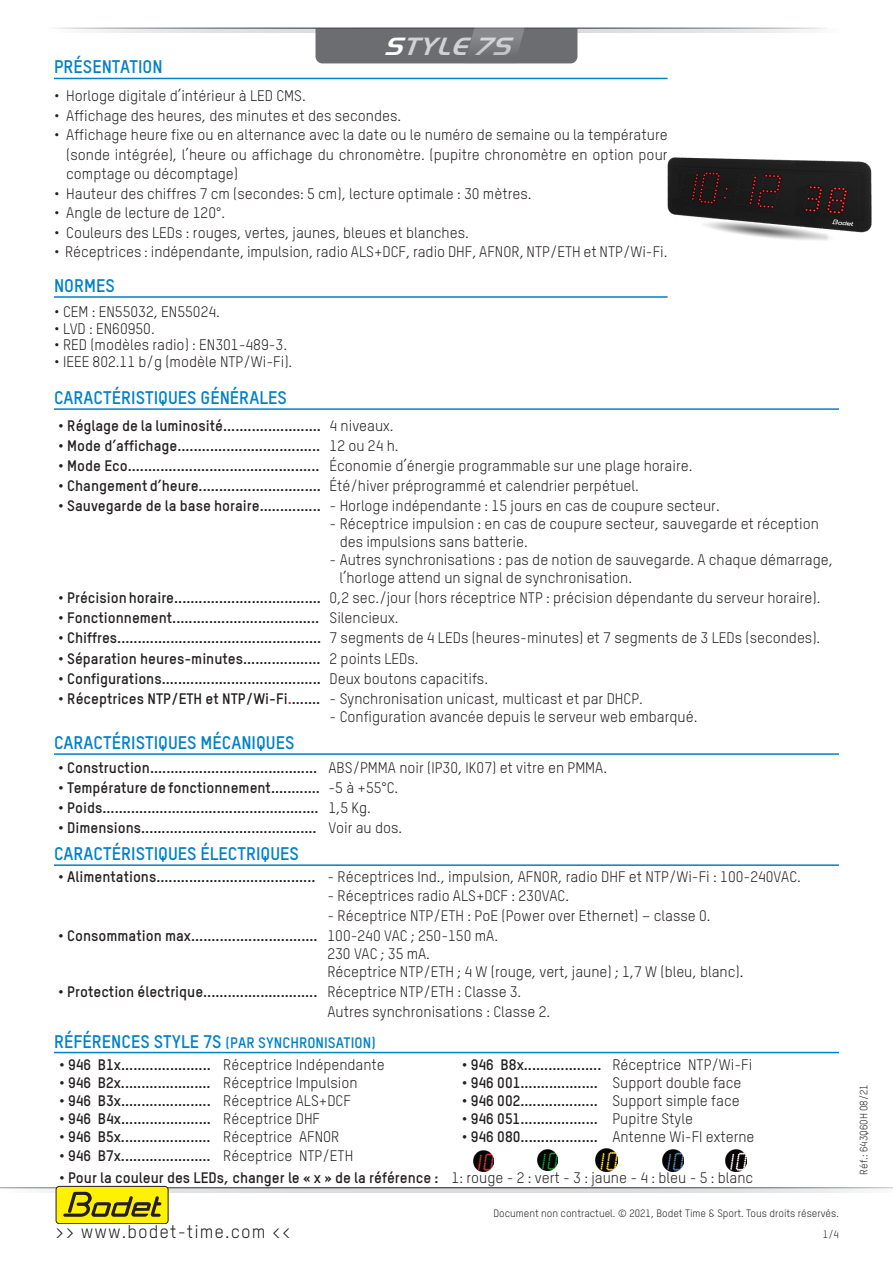
<style>
.page{position:relative;width:893px;height:1263px;background:#fff}
.page>*{position:absolute;margin:0;border:0;box-sizing:border-box;transform-origin:0 0}
.t1{font:italic 700 25.8px "Handel Got D";color:#d1d2d4}
.Titre{font:700 18px "TSTARPRO";color:#0081c8}
.t2{font:18px "TSTARPRO";letter-spacing:.06em;color:#231f20}
.t3{font:15px/19.5px "TSTARPRO";color:#231f20;text-align:justify}
.t4{font:700 15px "TSTARPRO";color:#231f20}
.Titre-2{font:700 15px "TSTARPRO";color:#0081c8}
.t5{font:10.5px/21px "TSTARPRO";color:#231f20;text-align:right}
.s1{color:#fff}
.s2{color:#d1232a}
.s3{color:#040503}
.s4{font-size:18px}
</style>
<div class="page">
<svg style="left:88px;top:29px;width:719px;height:4px;background:#e4e5e6"></svg>
<svg style="left:315px;top:27px;width:262px;height:36px;background:#707174"></svg>
<svg style="left:0;top:1188px;width:893px;height:4px;background:#d6d7d9"></svg>
<div style="left:56px;top:1186px;width:112px;height:38px;background:#fff101;border-radius:3px"></div>
<div style="left:56px;top:1186px;width:112px;height:38px;border:1px solid #231f20;border-radius:3px"></div>
<svg style="left:63px;top:1192px;width:98px;height:25px"></svg>
<hr style="left:54px;top:78px;width:614px;height:1px;background:#0081c8">
<hr style="left:54px;top:296px;width:614px;height:2px;background:#0081c8">
<hr style="left:54px;top:408px;width:785px;height:2px;background:#0081c8">
<hr style="left:54px;top:753px;width:785px;height:2px;background:#0081c8">
<hr style="left:54px;top:864px;width:785px;height:2px;background:#0081c8">
<hr style="left:54px;top:1052px;width:785px;height:1px;background:#0081c8">
<img style="left:667px;top:157px;width:205px;height:84px">
<img style="left:474px;top:1151px;width:20px;height:20px">
<img style="left:537px;top:1150px;width:21px;height:21px">
<img style="left:595px;top:1148px;width:23px;height:23px">
<img style="left:662px;top:1150px;width:21px;height:21px">
<img style="left:725px;top:1149px;width:22px;height:22px">
<h1 class="t1" style="left:384px;top:30px;width:139px"><span class="s1">S</span>TYLE7S</h1>
<p class="Titre" style="left:54px;top:56px;width:110px">PRÉSENTATION</p>
<p class="t3" style="left:54px;top:86px;width:253px">• Horloge digitale d’intérieur à LED CMS.</p>
<p class="t3" style="left:54px;top:106px;width:349px">• Affichage des heures, des minutes et des secondes.</p>
<p class="t3" style="left:66px;top:125px;width:603px;text-indent:-12px">• Affichage heure fixe ou en alternance avec la date ou le numéro de semaine ou la température (sonde intégrée), l’heure ou affichage du chronomètre. (pupitre chronomètre en option pour comptage ou décomptage)</p>
<p class="t3" style="left:54px;top:184px;width:479px">• Hauteur des chiffres 7 cm (secondes: 5 cm), lecture optimale : 30 mètres.</p>
<p class="t3" style="left:54px;top:203px;width:173px">• Angle de lecture de 120°.</p>
<p class="t3" style="left:54px;top:223px;width:416px">• Couleurs des LEDs : rouges, vertes, jaunes, bleues et blanches.</p>
<p class="t3" style="left:54px;top:242px;width:615px">• Réceptrices : indépendante, impulsion, radio ALS+DCF, radio DHF, AFNOR, NTP/ETH et NTP/Wi-Fi.</p>
<p class="Titre" style="left:54px;top:274px;width:62px">NORMES</p>
<p class="t3" style="left:54px;top:302px;width:167px">• CEM : EN55032, EN55024.</p>
<p class="t3" style="left:54px;top:318px;width:102px">• LVD : EN60950.</p>
<p class="t3" style="left:54px;top:335px;width:235px">• RED (modèles radio) : EN301-489-3.</p>
<p class="t3" style="left:54px;top:351px;width:240px">• IEEE 802.11 b/g (modèle NTP/Wi-Fi).</p>
<p class="Titre" style="left:54px;top:386px;width:234px">CARACTÉRISTIQUES GÉNÉRALES</p>
<p class="t4" style="left:58px;top:416px;width:264px">• Réglage de la luminosité........................</p>
<p class="t3" style="left:330px;top:415px;width:66px">4 niveaux.</p>
<p class="t4" style="left:58px;top:436px;width:263px">• Mode d’affichage...................................</p>
<p class="t3" style="left:330px;top:435px;width:71px">12 ou 24 h.</p>
<p class="t4" style="left:58px;top:456px;width:263px">• Mode Eco...............................................</p>
<p class="t3" style="left:330px;top:456px;width:364px">Économie d’énergie programmable sur une plage horaire.</p>
<p class="t4" style="left:58px;top:476px;width:264px">• Changement d’heure..............................</p>
<p class="t3" style="left:330px;top:476px;width:311px">Été/hiver préprogrammé et calendrier perpétuel.</p>
<p class="t4" style="left:58px;top:496px;width:264px">• Sauvegarde de la base horaire...............</p>
<p class="t3" style="left:330px;top:496px;width:392px">- Horloge indépendante : 15 jours en cas de coupure secteur.</p>
<p class="t3" style="left:340px;top:515px;width:481px;line-height:18px;text-indent:-10px">- Réceptrice impulsion : en cas de coupure secteur, sauvegarde et réception des impulsions sans batterie.</p>
<p class="t3" style="left:330px;top:550px;width:505px">- Autres synchronisations : pas de notion de sauvegarde. A chaque démarrage,</p>
<p class="t3" style="left:339px;top:568px;width:294px">l’horloge attend un signal de synchronisation.</p>
<p class="t4" style="left:58px;top:588px;width:264px">• Précision horaire....................................</p>
<p class="t3" style="left:330px;top:588px;width:492px">0,2 sec./jour (hors réceptrice NTP : précision dépendante du serveur horaire).</p>
<p class="t4" style="left:58px;top:608px;width:262px">• Fonctionnement....................................</p>
<p class="t3" style="left:330px;top:608px;width:70px">Silencieux.</p>
<p class="t4" style="left:58px;top:629px;width:265px">• Chiffres..................................................</p>
<p class="t3" style="left:330px;top:628px;width:492px">7 segments de 4 LEDs (heures-minutes) et 7 segments de 3 LEDs (secondes).</p>
<p class="t4" style="left:58px;top:649px;width:264px">• Séparation heures-minutes...................</p>
<p class="t3" style="left:330px;top:648px;width:91px">2 points LEDs.</p>
<p class="t4" style="left:58px;top:669px;width:264px">• Configurations.......................................</p>
<p class="t3" style="left:330px;top:668px;width:160px">Deux boutons capacitifs.</p>
<p class="t4" style="left:58px;top:689px;width:264px">• Réceptrices NTP/ETH et NTP/Wi-Fi<span class="s2">.</span>.......</p>
<p class="t3" style="left:330px;top:688px;width:315px">- Synchronisation unicast, multicast et par DHCP.</p>
<p class="t3" style="left:330px;top:706px;width:369px">- Configuration avancée depuis le serveur web embarqué.</p>
<p class="Titre" style="left:54px;top:731px;width:242px">CARACTÉRISTIQUES MÉCANIQUES</p>
<p class="t4" style="left:58px;top:758px;width:261px">• Construction.........................................</p>
<p class="t3" style="left:328px;top:758px;width:280px">ABS/PMMA noir (IP30, IK07) et vitre en PMMA.</p>
<p class="t4" style="left:58px;top:778px;width:263px">• Température de fonctionnement............</p>
<p class="t3" style="left:328px;top:778px;width:71px">-5 à +55°C.</p>
<p class="t4" style="left:58px;top:798px;width:262px">• Poids.....................................................</p>
<p class="t3" style="left:328px;top:798px;width:44px">1,5 Kg.</p>
<p class="t4" style="left:58px;top:818px;width:260px">• Dimensions...........................................</p>
<p class="t3" style="left:328px;top:818px;width:75px">Voir au dos.</p>
<p class="Titre" style="left:54px;top:842px;width:246px">CARACTÉRISTIQUES ÉLECTRIQUES</p>
<p class="t4" style="left:58px;top:867px;width:259px">• Alimentations.......................................</p>
<p class="t3" style="left:327px;top:867px;width:475px">- Réceptrices Ind., impulsion, AFNOR, radio DHF et NTP/Wi-Fi : 100-240VAC.</p>
<p class="t3" style="left:327px;top:886px;width:243px">- Réceptrices radio ALS+DCF : 230VAC.</p>
<p class="t3" style="left:327px;top:906px;width:385px">- Réceptrice NTP/ETH : PoE (Power over Ethernet) – classe 0.</p>
<p class="t4" style="left:58px;top:926px;width:261px">• Consommation max...............................</p>
<p class="t3" style="left:327px;top:926px;width:172px">100-240 VAC ; 250-150 mA.</p>
<p class="t3" style="left:327px;top:944px;width:104px">230 VAC ; 35 mA.</p>
<p class="t3" style="left:327px;top:962px;width:417px">Réceptrice NTP/ETH ; 4 W (rouge, vert, jaune) ; 1,7 W (bleu, blanc)<span class="s3">.</span></p>
<p class="t4" style="left:58px;top:982px;width:261px">• Protection électrique............................</p>
<p class="t3" style="left:327px;top:982px;width:195px">Réceptrice NTP/ETH : Classe 3.</p>
<p class="t3" style="left:327px;top:1001px;width:224px">Autres synchronisations : Classe 2.</p>
<p class="Titre-2" style="left:54px;top:1033px;width:323px"><span class="s4">RÉFÉRENCES STYLE 7S</span> (PAR SYNCHRONISATION)</p>
<p class="t4" style="left:59px;top:1055px;width:153px">• 946 B1x......................</p>
<p class="t3" style="left:223px;top:1054px;width:163px">Réceptrice Indépendante</p>
<p class="t4" style="left:462px;top:1055px;width:141px">• 946 B8x...................</p>
<p class="t3" style="left:612px;top:1054px;width:142px">Réceptrice NTP/Wi-Fi</p>
<p class="t4" style="left:59px;top:1073px;width:153px">• 946 B2x......................</p>
<p class="t3" style="left:223px;top:1072px;width:136px">Réceptrice Impulsion</p>
<p class="t4" style="left:462px;top:1073px;width:138px">• 946 001...................</p>
<p class="t3" style="left:612px;top:1072px;width:131px">Support double face</p>
<p class="t4" style="left:59px;top:1091px;width:153px">• 946 B3x......................</p>
<p class="t3" style="left:223px;top:1091px;width:129px">Réceptrice ALS+DCF</p>
<p class="t4" style="left:462px;top:1091px;width:138px">• 946 002...................</p>
<p class="t3" style="left:612px;top:1091px;width:129px">Support simple face</p>
<p class="t4" style="left:59px;top:1109px;width:153px">• 946 B4x......................</p>
<p class="t3" style="left:223px;top:1109px;width:98px">Réceptrice DHF</p>
<p class="t4" style="left:462px;top:1109px;width:138px">• 946 051...................</p>
<p class="t3" style="left:612px;top:1109px;width:82px">Pupitre Style</p>
<p class="t4" style="left:59px;top:1127px;width:153px">• 946 B5x......................</p>
<p class="t3" style="left:223px;top:1127px;width:118px">Réceptrice AFNOR</p>
<p class="t4" style="left:462px;top:1127px;width:138px">• 946 080...................</p>
<p class="t3" style="left:612px;top:1127px;width:144px">Antenne Wi-FI externe</p>
<p class="t4" style="left:59px;top:1146px;width:153px">• 946 B7x......................</p>
<p class="t3" style="left:223px;top:1145px;width:132px">Réceptrice NTP/ETH</p>
<p class="t4" style="left:59px;top:1168px;width:381px">• Pour la couleur des LEDs, changer le « x » de la référence :</p>
<p class="t3" style="left:452px;top:1168px;width:303px">1: rouge - 2 : vert - 3 : jaune - 4 : bleu - 5 : blanc</p>
<p class="t2" style="left:55px;top:1220px;width:237px">&gt;&gt; www.bodet-time.com &lt;&lt;</p>
<p class="t5" style="left:493px;top:1203px;width:347px">Document non contractuel. © 2021, Bodet Time &amp; Sport. Tous droits réservés.<br>1/4</p>
<p class="t5" style="left:853px;top:1174px;width:92px;rotate:-90deg">Réf.: 643Q60H 08/21</p>
</div>
